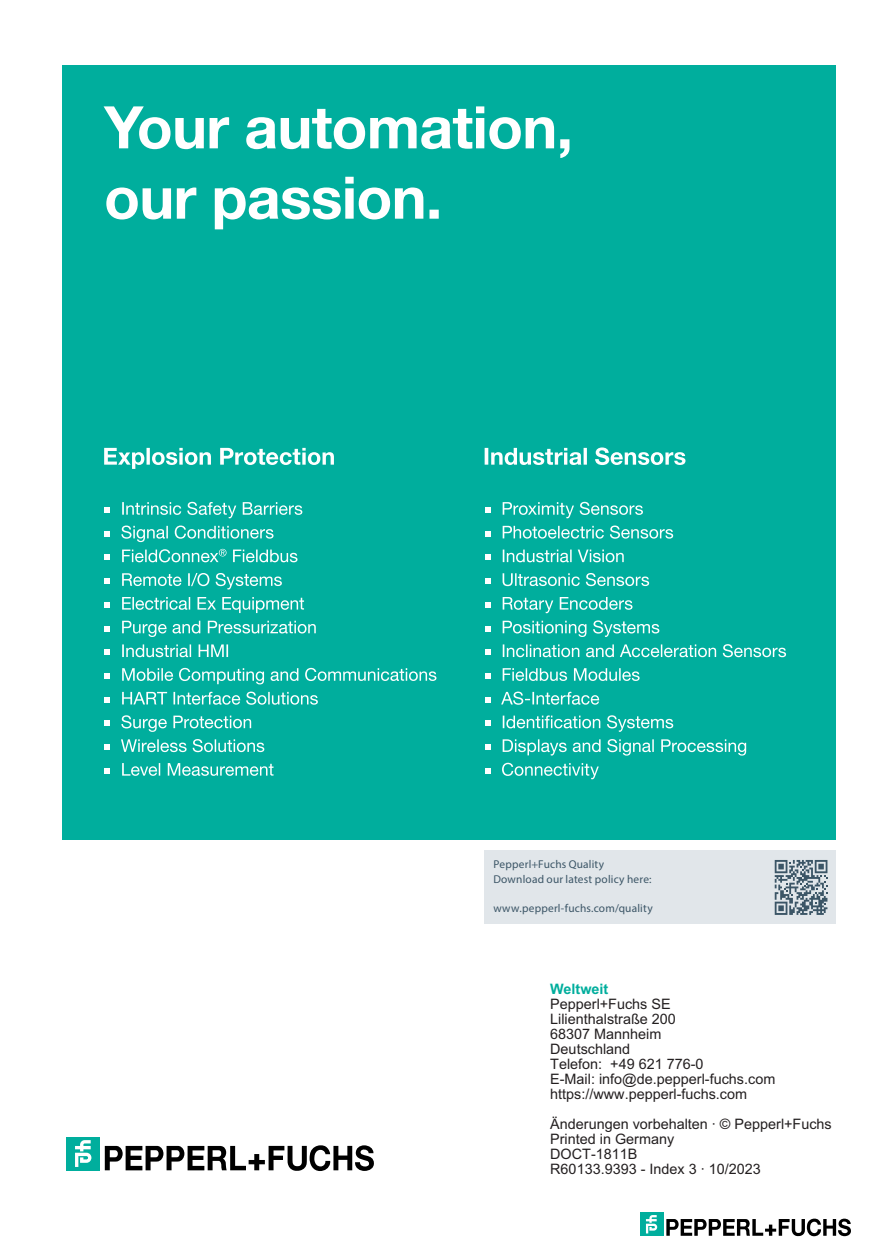
<style>
.page{position:relative;width:893px;height:1259px;background:#fff}
.page>*{position:absolute;margin:0;border:0;box-sizing:border-box;transform-origin:0 0}
.t1{font:14.4px/15px "Arial";color:#231f20}
.t2{font:700 14.4px "Arial";color:#00ae9d}
.t3{font:11.4px/14.7px "Myriad Pro";letter-spacing:.02em;color:#3b5566}
.s1{font-style:inherit}
</style>
<div class="page">
<svg style="left:666px;top:1218px;width:185px;height:18px"></svg>
<div style="left:640px;top:1212px;width:23px;height:23px;background:#00ae9d"></div>
<svg style="left:646px;top:1215px;width:11px;height:18px"></svg>
<svg style="left:105px;top:1145px;width:269px;height:26px"></svg>
<div style="left:66px;top:1136px;width:34px;height:34px;background:#00ae9d"></div>
<svg style="left:75px;top:1140px;width:16px;height:27px"></svg>
<div style="left:63px;top:65px;width:773px;height:774px;background:#00ae9d"></div>
<svg style="left:106px;top:177px;width:333px;height:52px"></svg>
<svg style="left:104px;top:106px;width:465px;height:52px"></svg>
<svg style="left:104px;top:448px;width:230px;height:21px"></svg>
<svg style="left:485px;top:447px;width:200px;height:18px"></svg>
<svg style="left:502px;top:763px;width:97px;height:16px"></svg>
<svg style="left:503px;top:739px;width:243px;height:16px"></svg>
<svg style="left:503px;top:715px;width:170px;height:17px"></svg>
<svg style="left:501px;top:691px;width:98px;height:14px"></svg>
<svg style="left:503px;top:668px;width:137px;height:13px"></svg>
<svg style="left:503px;top:644px;width:283px;height:13px"></svg>
<svg style="left:503px;top:620px;width:156px;height:17px"></svg>
<svg style="left:503px;top:597px;width:129px;height:16px"></svg>
<svg style="left:503px;top:573px;width:146px;height:13px"></svg>
<svg style="left:503px;top:549px;width:121px;height:13px"></svg>
<svg style="left:503px;top:525px;width:170px;height:14px"></svg>
<svg style="left:503px;top:502px;width:140px;height:16px"></svg>
<svg style="left:485px;top:507px;width:5px;height:6px"></svg>
<svg style="left:485px;top:531px;width:5px;height:5px"></svg>
<svg style="left:485px;top:554px;width:5px;height:6px"></svg>
<svg style="left:485px;top:578px;width:5px;height:6px"></svg>
<svg style="left:485px;top:602px;width:5px;height:6px"></svg>
<svg style="left:485px;top:626px;width:5px;height:5px"></svg>
<svg style="left:485px;top:649px;width:5px;height:6px"></svg>
<svg style="left:485px;top:673px;width:5px;height:6px"></svg>
<svg style="left:485px;top:697px;width:5px;height:5px"></svg>
<svg style="left:485px;top:720px;width:5px;height:6px"></svg>
<svg style="left:485px;top:744px;width:5px;height:6px"></svg>
<svg style="left:485px;top:768px;width:5px;height:6px"></svg>
<svg style="left:122px;top:763px;width:152px;height:13px"></svg>
<svg style="left:121px;top:739px;width:143px;height:13px"></svg>
<svg style="left:121px;top:715px;width:130px;height:17px"></svg>
<svg style="left:122px;top:691px;width:196px;height:14px"></svg>
<svg style="left:122px;top:668px;width:314px;height:16px"></svg>
<svg style="left:122px;top:644px;width:106px;height:13px"></svg>
<svg style="left:122px;top:621px;width:194px;height:16px"></svg>
<svg style="left:122px;top:597px;width:182px;height:16px"></svg>
<svg style="left:122px;top:573px;width:160px;height:16px"></svg>
<svg style="left:122px;top:549px;width:175px;height:13px"></svg>
<svg style="left:121px;top:525px;width:152px;height:17px"></svg>
<svg style="left:122px;top:502px;width:180px;height:16px"></svg>
<svg style="left:104px;top:507px;width:6px;height:6px"></svg>
<svg style="left:104px;top:531px;width:6px;height:5px"></svg>
<svg style="left:104px;top:554px;width:6px;height:6px"></svg>
<svg style="left:104px;top:578px;width:6px;height:6px"></svg>
<svg style="left:104px;top:602px;width:6px;height:6px"></svg>
<svg style="left:104px;top:626px;width:6px;height:5px"></svg>
<svg style="left:104px;top:649px;width:6px;height:6px"></svg>
<svg style="left:104px;top:673px;width:6px;height:6px"></svg>
<svg style="left:104px;top:697px;width:6px;height:5px"></svg>
<svg style="left:104px;top:720px;width:6px;height:6px"></svg>
<svg style="left:104px;top:744px;width:6px;height:6px"></svg>
<svg style="left:104px;top:768px;width:6px;height:6px"></svg>
<div style="left:485px;top:851px;width:351px;height:73px;background:#e1e6ea"></div>
<svg style="left:775px;top:860px;width:52px;height:55px"></svg>
<p class="t3" style="left:493px;top:856px;width:160px">Pepperl+Fuchs Quality<br>Download our latest policy here:</p>
<p class="t3" style="left:493px;top:901px;width:161px">www.pepperl-fuchs.com/quality</p>
<p class="t2" style="left:550px;top:980px;width:60px">Weltweit</p>
<p class="t1" style="left:550px;top:996px;width:227px">Pepperl+Fuchs SE<br>Lilienthalstraße 200<br>68307 Mannheim<br>Deutschland<br>Telefon: +49 621 776-0<br>E-Mail: info@de.pepperl-fuchs.com https://www.pepperl-fuchs.com</p>
<p class="t1" style="left:550px;top:1116px;width:283px">Änderungen vorbehalten · © Pepperl+Fuchs<br>Printed in Germany<br>DOCT-1811<span class="s1">B<br></span>R60133.9393 - Index 3 · 10/2023</p>
</div>
